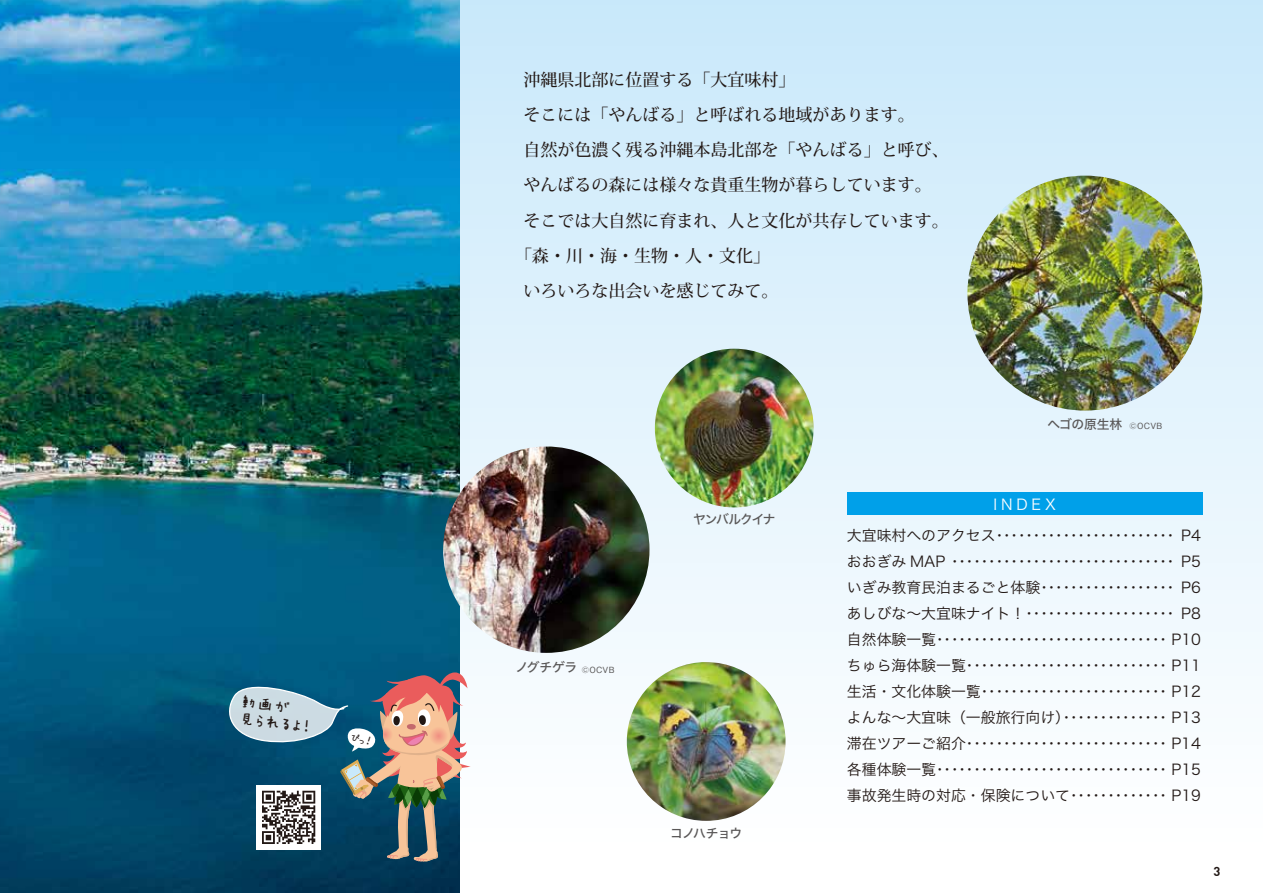
<style>
.page{position:relative;width:1263px;height:893px;background:#fff}
.page>*{position:absolute;margin:0;border:0;box-sizing:border-box;transform-origin:0 0}
.t1{font:500 16.95px "Koz Min Pr 6 N";color:#221815}
.t2{font:16.95px/17px "maki maruhand";color:#221815}
.t3{font:14.85px/26.1px "Hiragino Sans W3";color:#221815;text-align:justify}
.t4{font:14.85px "Hiragino Sans W3";letter-spacing:.26em;color:#fff}
.t5{font:12.75px "Hiragino Sans W5";letter-spacing:-.065em;color:#595757}
.t6{font:12.75px "Hiragino Sans W5";letter-spacing:-.095em;color:#595757}
.t7{font:12.75px "DIN Bold";color:#221815}
.s1{font-family:"Gothic BBB Pr 5";font-weight:500;font-size:8.55px}
</style>
<div class="page">
<div style="left:221px;top:0;width:1042px;height:865px;background:linear-gradient(to bottom,#c8e8fa,#fff)"></div>
<img style="left:0;top:0;width:459px;height:893px">
<img style="left:655px;top:349px;width:159px;height:158px;border-radius:79px">
<img style="left:967px;top:176px;width:235px;height:235px;border-radius:117px">
<img style="left:443px;top:446px;width:206px;height:207px;border-radius:103px">
<img style="left:627px;top:662px;width:158px;height:159px;border-radius:79px">
<div style="left:847px;top:493px;width:355px;height:22px;background:#00a0e9"></div>
<svg style="left:221px;top:672px;width:250px;height:191px;background:#617c89"></svg>
<p class="t2" style="left:241px;top:693px;width:75px;rotate:7deg">動画が<br>見られるよ!</p>
<p class="t1" style="left:523px;top:70px;width:274px">沖縄県北部に位置する「大宜味村」</p>
<p class="t1" style="left:523px;top:106px;width:393px">そこには「やんばる」と呼ばれる地域があります。</p>
<p class="t1" style="left:523px;top:141px;width:427px">自然が色濃く残る沖縄本島北部を「やんばる」と呼び、</p>
<p class="t1" style="left:523px;top:176px;width:410px">やんばるの森には様々な貴重生物が暮らしています。</p>
<p class="t1" style="left:523px;top:211px;width:427px">そこでは大自然に育まれ、人と文化が共存しています。</p>
<p class="t1" style="left:515px;top:246px;width:256px">「森・川・海・生物・人・文化」</p>
<p class="t1" style="left:523px;top:281px;width:257px">いろいろな出会いを感じてみて。</p>
<p class="t5" style="left:515px;top:656px;width:101px">ノグチゲラ <span class="s1">©OCVB</span></p>
<p class="t6" style="left:693px;top:507px;width:84px">ヤンバルクイナ</p>
<p class="t5" style="left:670px;top:821px;width:74px">コノハチョウ</p>
<p class="t5" style="left:1047px;top:412px;width:116px">ヘゴの原生林 <span class="s1">©OCVB</span></p>
<p class="t4" style="left:993px;top:491px;width:64px">INDEX</p>
<p class="t3" style="left:847px;top:521px;width:355px">大宜味村へのアクセス････････････････････････ P4おおぎみ MAP･･･････････････････････････････ P5いぎみ教育民泊まるごと体験･･････････････････ P6あしびな〜大宜味ナイト！････････････････････ P8自然体験一覧･･･････････････････････････････ P10ちゅら海体験一覧･･･････････････････････････ P11生活・文化体験一覧･････････････････････････ P12よんな〜大宜味（一般旅行向け）･･････････････ P13滞在ツアーご紹介･･･････････････････････････ P14各種体験一覧･･･････････････････････････････ P15事故発生時の対応・保険について･････････････ P19</p>
<p class="t7" style="left:1213px;top:863px;width:8px">3</p>
</div>
